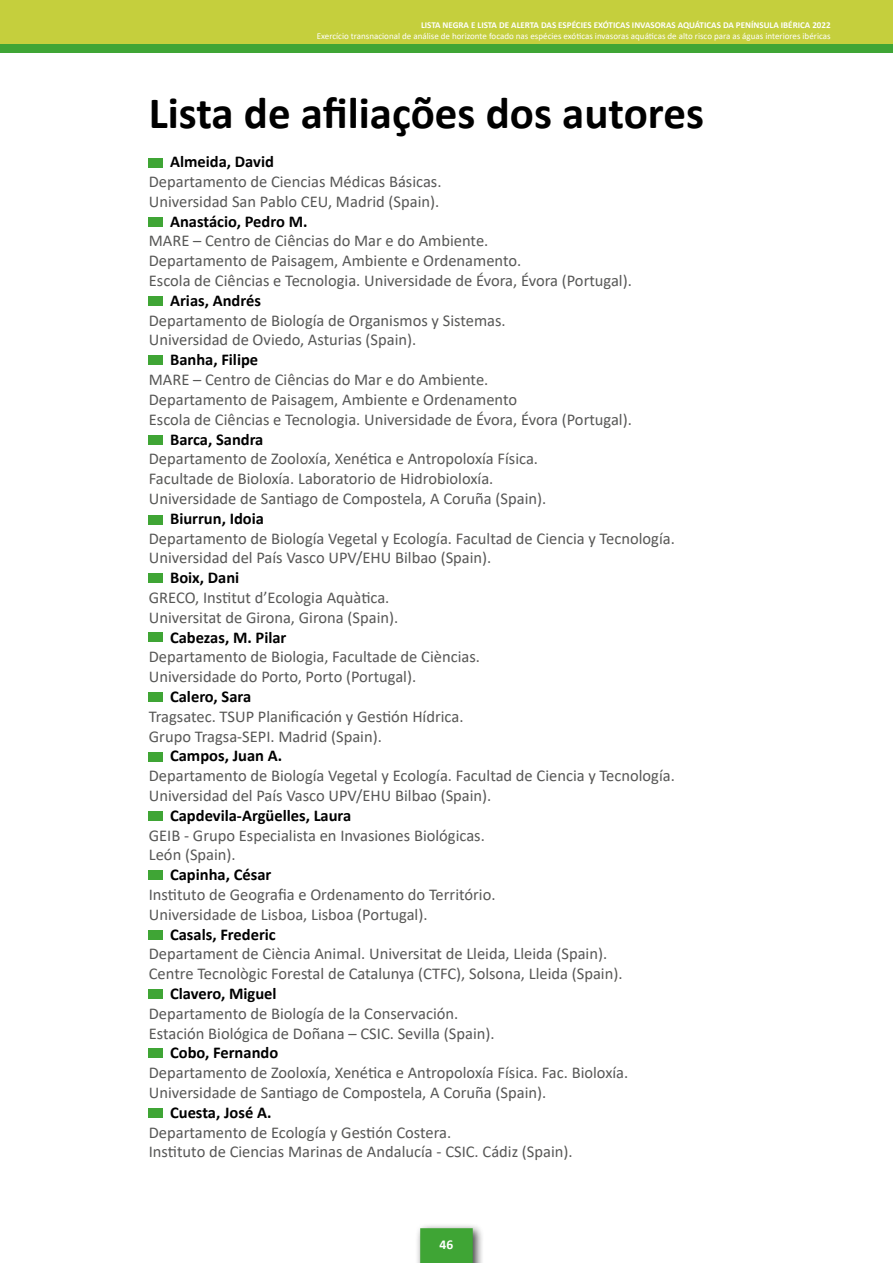
<style>
.page{position:relative;width:893px;height:1263px;background:#fff}
.page>*{position:absolute;margin:0;border:0;box-sizing:border-box;transform-origin:0 0}
.t1{font:700 45px "Calibri";color:#000}
.t2{font:16.5px/19.8px "Calibri";color:#575756}
.t3{font:700 16.5px "Calibri";color:#000}
.t4{font:700 13.5px "Calibri";color:#fff}
.t5{font:9px "Calibri";color:#fff}
.t6{font:700 9px "Calibri";color:#fff}
</style>
<div class="page">
<div style="left:0;top:0;width:893px;height:45px;background:#c5cf3d"></div>
<div style="left:0;top:45px;width:893px;height:8px;background:#3fa535"></div>
<div style="left:415px;top:1222px;width:69px;height:41px;background:#000;opacity:.75"></div>
<div style="left:420px;top:1228px;width:53px;height:35px;background:#3fa535"></div>
<div style="left:149px;top:158px;width:14px;height:10px;background:#3fa535"></div>
<div style="left:149px;top:217px;width:14px;height:10px;background:#3fa535"></div>
<div style="left:149px;top:296px;width:14px;height:10px;background:#3fa535"></div>
<div style="left:149px;top:355px;width:14px;height:10px;background:#3fa535"></div>
<div style="left:149px;top:435px;width:14px;height:10px;background:#3fa535"></div>
<div style="left:149px;top:515px;width:14px;height:10px;background:#3fa535"></div>
<div style="left:149px;top:632px;width:14px;height:10px;background:#3fa535"></div>
<div style="left:149px;top:692px;width:14px;height:10px;background:#3fa535"></div>
<div style="left:149px;top:573px;width:14px;height:10px;background:#3fa535"></div>
<div style="left:149px;top:752px;width:14px;height:10px;background:#3fa535"></div>
<div style="left:149px;top:811px;width:14px;height:10px;background:#3fa535"></div>
<div style="left:149px;top:870px;width:14px;height:10px;background:#3fa535"></div>
<div style="left:149px;top:930px;width:14px;height:10px;background:#3fa535"></div>
<div style="left:149px;top:989px;width:14px;height:10px;background:#3fa535"></div>
<div style="left:149px;top:1048px;width:14px;height:10px;background:#3fa535"></div>
<div style="left:149px;top:1108px;width:14px;height:10px;background:#3fa535"></div>
<p class="t6" style="left:421px;top:19px;width:411px">LISTA NEGRA E LISTA DE ALERTA DAS ESPÉCIES EXÓTICAS INVASORAS AQUÁTICAS DA PENÍNSULA IBÉRICA 2022</p>
<p class="t5" style="left:317px;top:30px;width:515px">Exercício transnacional de análise de horizonte focado nas espécies exóticas invasoras aquáticas de alto risco para as águas interiores ibéricas</p>
<h1 class="t1" style="left:149px;top:81px;width:557px">Lista de afiliações dos autores</h1>
<p class="t3" style="left:170px;top:150px;width:105px">Almeida, David</p>
<p class="t2" style="left:149px;top:171px;width:294px">Departamento de Ciencias Médicas Básicas.<br>Universidad San Pablo CEU, Madrid (Spain).</p>
<p class="t3" style="left:170px;top:210px;width:139px">Anastácio, Pedro M.</p>
<p class="t2" style="left:149px;top:231px;width:485px">MARE – Centro de Ciências do Mar e do Ambiente.<br>Departamento de Paisagem, Ambiente e Ordenamento.<br>Escola de Ciências e Tecnologia. Universidade de Évora, Évora (Portugal).</p>
<p class="t3" style="left:170px;top:289px;width:92px">Arias, Andrés</p>
<p class="t2" style="left:149px;top:310px;width:358px">Departamento de Biología de Organismos y Sistemas.<br>Universidad de Oviedo, Asturias (Spain).</p>
<p class="t3" style="left:170px;top:348px;width:90px">Banha, Filipe</p>
<p class="t2" style="left:149px;top:369px;width:485px">MARE – Centro de Ciências do Mar e do Ambiente.<br>Departamento de Paisagem, Ambiente e Ordenamento<br>Escola de Ciências e Tecnologia. Universidade de Évora, Évora (Portugal).</p>
<p class="t3" style="left:170px;top:427px;width:95px">Barca, Sandra</p>
<p class="t2" style="left:149px;top:448px;width:399px">Departamento de Zooloxía, Xenética e Antropoloxía Física.<br>Facultade de Bioloxía. Laboratorio de Hidrobioloxía.<br>Universidade de Santiago de Compostela, A Coruña (Spain).</p>
<p class="t3" style="left:170px;top:507px;width:95px">Biurrun, Idoia</p>
<p class="t2" style="left:149px;top:528px;width:528px">Departamento de Biología Vegetal y Ecología. Facultad de Ciencia y Tecnología.<br>Universidad del País Vasco UPV/EHU Bilbao (Spain).</p>
<p class="t3" style="left:170px;top:566px;width:71px">Boix, Dani</p>
<p class="t2" style="left:149px;top:587px;width:251px">GRECO, Institut d’Ecologia Aquàtica.<br>Universitat de Girona, Girona (Spain).</p>
<p class="t3" style="left:170px;top:625px;width:118px">Cabezas, M. Pilar</p>
<p class="t2" style="left:149px;top:646px;width:333px">Departamento de Biologia, Facultade de Cièncias.<br>Universidade do Porto, Porto (Portugal).</p>
<p class="t3" style="left:170px;top:685px;width:83px">Calero, Sara</p>
<p class="t2" style="left:149px;top:706px;width:316px">Tragsatec. TSUP Planificación y Gestión Hídrica.<br>Grupo Tragsa-SEPI. Madrid (Spain).</p>
<p class="t3" style="left:170px;top:744px;width:114px">Campos, Juan A.</p>
<p class="t2" style="left:149px;top:765px;width:528px">Departamento de Biología Vegetal y Ecología. Facultad de Ciencia y Tecnología.<br>Universidad del País Vasco UPV/EHU Bilbao (Spain).</p>
<p class="t3" style="left:170px;top:804px;width:183px">Capdevila-Argüelles, Laura</p>
<p class="t2" style="left:149px;top:825px;width:338px">GEIB - Grupo Especialista en Invasiones Biológicas.<br>León (Spain).</p>
<p class="t3" style="left:170px;top:863px;width:103px">Capinha, César</p>
<p class="t2" style="left:149px;top:884px;width:348px">Instituto de Geografia e Ordenamento do Território.<br>Universidade de Lisboa, Lisboa (Portugal).</p>
<p class="t3" style="left:170px;top:922px;width:107px">Casals, Frederic</p>
<p class="t2" style="left:149px;top:943px;width:475px">Departament de Ciència Animal. Universitat de Lleida, Lleida (Spain).<br>Centre Tecnològic Forestal de Catalunya (CTFC), Solsona, Lleida (Spain).</p>
<p class="t3" style="left:170px;top:982px;width:108px">Clavero, Miguel</p>
<p class="t2" style="left:149px;top:1003px;width:347px">Departamento de Biología de la Conservación.<br>Estación Biológica de Doñana – CSIC. Sevilla (Spain).</p>
<p class="t3" style="left:170px;top:1041px;width:110px">Cobo, Fernando</p>
<p class="t2" style="left:149px;top:1062px;width:481px">Departamento de Zooloxía, Xenética e Antropoloxía Física. Fac. Bioloxía.<br>Universidade de Santiago de Compostela, A Coruña (Spain).</p>
<p class="t3" style="left:170px;top:1101px;width:103px">Cuesta, José A.</p>
<p class="t2" style="left:149px;top:1122px;width:425px">Departamento de Ecología y Gestión Costera.<br>Instituto de Ciencias Marinas de Andalucía - CSIC. Cádiz (Spain).</p>
<p class="t4" style="left:440px;top:1234px;width:15px">46</p>
</div>
